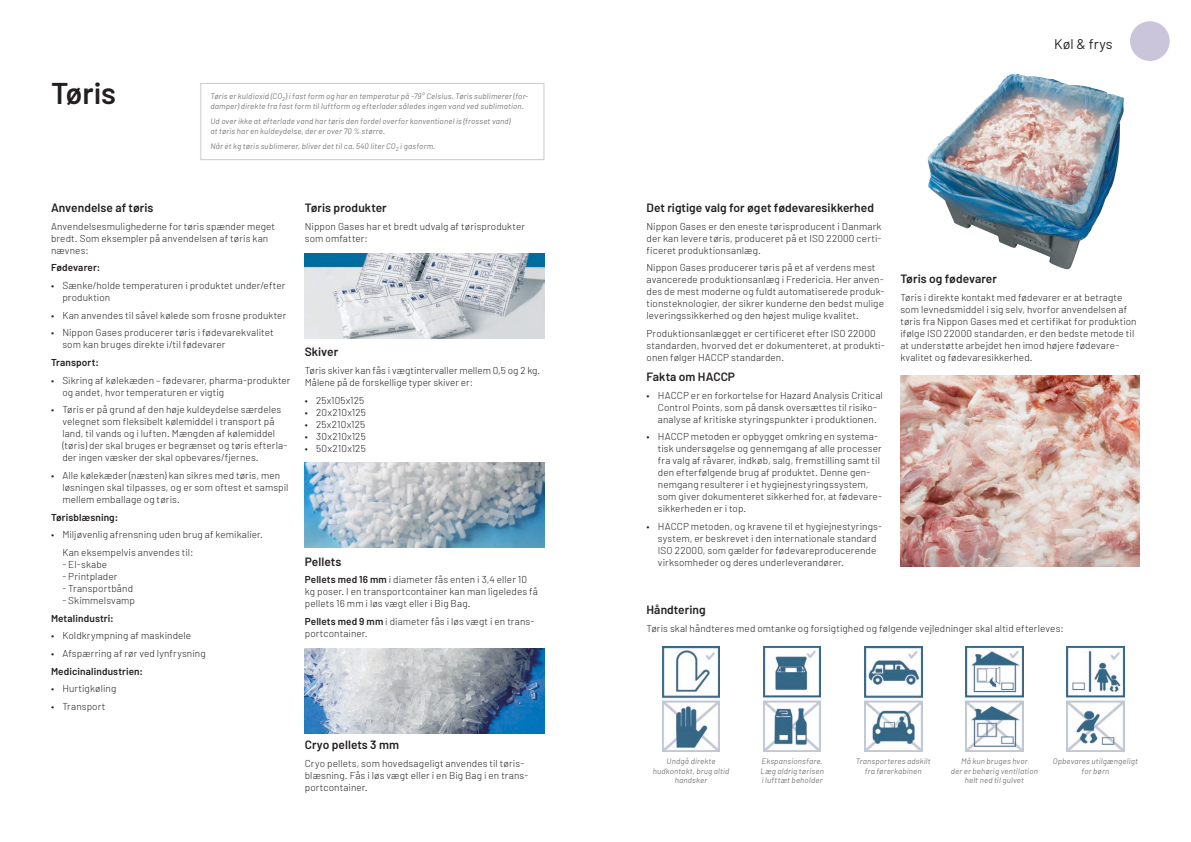
<style>
.page{position:relative;width:1191px;height:842px;background:#fff}
.page>*{position:absolute;margin:0;border:0;box-sizing:border-box;transform-origin:0 0}
.t1{font:600 30px "Barlow";letter-spacing:-.005em;color:#231f20}
.t2{font:14px "Barlow";letter-spacing:.005em;color:#231f20}
.t3{font:600 12px "Barlow";letter-spacing:.005em;color:#231f20}
.t4{font:300 10px/12px "Barlow";letter-spacing:.01em;color:#231f20}
.t5{font:600 10px "Barlow";letter-spacing:.015em;color:#231f20}
.t6{font:italic 8px/9.6px "Barlow";letter-spacing:.02em;color:#76777a;text-align:center}
.s1{font-weight:600}
</style>
<div class="page">
<div style="left:1130px;top:21px;width:39px;height:40px;background:#cbc5dc;border-radius:50%"></div>
<img style="left:305px;top:648px;width:239px;height:85px">
<img style="left:305px;top:254px;width:239px;height:85px">
<img style="left:305px;top:463px;width:239px;height:85px">
<div style="left:200px;top:83px;width:344px;height:77px;border:1px solid #cbc5dc"></div>
<img style="left:900px;top:375px;width:240px;height:191px">
<img style="left:927px;top:74px;width:197px;height:195px">
<img style="left:662px;top:646px;width:58px;height:105px">
<img style="left:763px;top:646px;width:58px;height:105px">
<img style="left:864px;top:646px;width:58px;height:105px">
<img style="left:965px;top:646px;width:58px;height:105px">
<img style="left:1066px;top:646px;width:58px;height:105px">
<h1 class="t1" style="left:51px;top:74px;width:67px">Tøris</h1>
<p class="t6" style="left:210px;top:91px;width:319px;text-align:left">Tøris er kuldioxid (CO<sub>2</sub>) i fast form og har en temperatur på -79° Celsius. Tøris sublimerer (for&shy;damper) direkte fra fast form til luftform og efterlader således ingen vand ved sublimation.</p>
<p class="t6" style="left:210px;top:116px;width:302px;text-align:left">Ud over ikke at efterlade vand har tøris den fordel overfor konventionel is (frosset vand) at tøris har en kuldeydelse, der er over 70 % større.</p>
<p class="t6" style="left:210px;top:141px;width:226px">Når ét kg tøris sublimerer, bliver det til ca. 540 liter CO<sub>2</sub> i gasform.</p>
<p class="t3" style="left:51px;top:200px;width:104px">Anvendelse af tøris</p>
<p class="t4" style="left:51px;top:220px;width:226px">Anvendelsesmulighederne for tøris spænder meget bredt. Som eksempler på anvendelsen af tøris kan nævnes:</p>
<p class="t5" style="left:51px;top:261px;width:51px">Fødevarer:</p>
<p class="t4" style="left:62px;top:279px;width:224px;text-indent:-11px">• Sænke/holde temperaturen i produktet under/efter produktion</p>
<p class="t4" style="left:51px;top:309px;width:237px">• Kan anvendes til såvel kølede som frosne produkter</p>
<p class="t4" style="left:62px;top:326px;width:213px;text-indent:-11px">• Nippon Gases producerer tøris i fødevarekvalitet som kan bruges direkte i/til fødevarer</p>
<p class="t5" style="left:51px;top:356px;width:49px">Transport:</p>
<p class="t4" style="left:62px;top:374px;width:230px;text-indent:-11px">• Sikring af kølekæden – fødevarer, pharma-produkter og andet, hvor temperaturen er vigtig</p>
<p class="t4" style="left:62px;top:403px;width:226px;text-indent:-11px">• Tøris er på grund af den høje kuldeydelse særdeles velegnet som fleksibelt kølemiddel i transport på land, til vands og i luften. Mængden af kølemiddel (tøris) der skal bruges er begrænset og tøris efterla&shy;der ingen væsker der skal opbevares/fjernes.</p>
<p class="t4" style="left:62px;top:469px;width:228px;text-indent:-11px">• Alle kølekæder (næsten) kan sikres med tøris, men løsningen skal tilpasses, og er som oftest et samspil mellem emballage og tøris.</p>
<p class="t5" style="left:51px;top:511px;width:69px">Tørisblæsning:</p>
<p class="t4" style="left:62px;top:526px;width:202px;line-height:17.7px;text-indent:-11px">• Miljøvenlig afrensning uden brug af kemikalier.<br>Kan eksempelvis anvendes til:</p>
<p class="t4" style="left:51px;top:558px;width:58px">- El-skabe</p>
<p class="t4" style="left:51px;top:570px;width:68px">- Printplader</p>
<p class="t4" style="left:51px;top:582px;width:84px">- Transportbånd</p>
<p class="t4" style="left:51px;top:594px;width:86px">- Skimmelsvamp</p>
<p class="t5" style="left:51px;top:612px;width:64px">Metalindustri:</p>
<p class="t4" style="left:51px;top:629px;width:142px">• Koldkrympning af maskindele</p>
<p class="t4" style="left:51px;top:647px;width:156px">• Afspærring af rør ved lynfrysning</p>
<p class="t5" style="left:51px;top:665px;width:94px">Medicinalindustrien:</p>
<p class="t4" style="left:51px;top:682px;width:67px">• Hurtigkøling</p>
<p class="t4" style="left:51px;top:700px;width:56px">• Transport</p>
<p class="t3" style="left:305px;top:200px;width:83px">Tøris produkter</p>
<p class="t4" style="left:305px;top:220px;width:222px">Nippon Gases har et bredt udvalg af tørisprodukter som omfatter:</p>
<p class="t3" style="left:305px;top:345px;width:35px">Skiver</p>
<p class="t4" style="left:305px;top:364px;width:237px">Tøris skiver kan fås i vægtintervaller mellem 0,5 og 2 kg.<br>Målene på de forskellige typer skiver er:</p>
<p class="t4" style="left:305px;top:394px;width:61px">• 25x105x125</p>
<p class="t4" style="left:305px;top:406px;width:63px">• 20x210x125</p>
<p class="t4" style="left:305px;top:418px;width:62px">• 25x210x125</p>
<p class="t4" style="left:305px;top:430px;width:62px">• 30x210x125</p>
<p class="t4" style="left:305px;top:442px;width:62px">• 50x210x125</p>
<p class="t3" style="left:305px;top:554px;width:38px">Pellets</p>
<p class="t4" style="left:305px;top:573px;width:235px"><span class="s1">Pellets med 16 mm</span> i diameter fås enten i 3,4 eller 10 kg poser. I en transportcontainer kan man ligeledes få pellets 16 mm i løs vægt eller i Big Bag.</p>
<p class="t4" style="left:305px;top:615px;width:231px"><span class="s1">Pellets med 9 mm</span> i diameter fås i løs vægt i en trans&shy;portcontainer.</p>
<p class="t3" style="left:305px;top:737px;width:96px">Cryo pellets 3 mm</p>
<p class="t4" style="left:305px;top:757px;width:225px">Cryo pellets, som hovedsageligt anvendes til tøris&shy;blæsning. Fås i løs vægt eller i en Big Bag i en trans&shy;portcontainer.</p>
<h2 class="t2" style="left:1054px;top:35px;width:60px">Køl &amp; frys</h2>
<p class="t3" style="left:646px;top:200px;width:229px">Det rigtige valg for øget fødevaresikkerhed</p>
<p class="t4" style="left:646px;top:220px;width:236px;text-align:justify">Nippon Gases er den eneste tørisproducent i Danmark der kan levere tøris, produceret på et ISO 22000 certi&shy;ficeret produktionsanlæg.</p>
<p class="t4" style="left:646px;top:261px;width:239px">Nippon Gases producerer tøris på et af verdens mest avancerede produktionsanlæg i Fredericia. Her anven&shy;des de mest moderne og fuldt automatiserede produk&shy;tionsteknologier, der sikrer kunderne den bedst mulige leveringssikkerhed og den højest mulige kvalitet.</p>
<p class="t4" style="left:646px;top:327px;width:240px">Produktionsanlægget er certificeret efter ISO 22000 standarden, hvorved det er dokumenteret, at produkti&shy;onen følger HACCP standarden.</p>
<p class="t3" style="left:646px;top:369px;width:90px">Fakta om HACCP</p>
<p class="t4" style="left:646px;top:389px;width:238px;text-align:center">• HACCP er en forkortelse for Hazard Analysis Critical<br>Control Points, som på dansk oversættes til risiko&shy;analyse af kritiske styringspunkter i produktionen.</p>
<p class="t4" style="left:658px;top:430px;width:225px;text-indent:-11px">• HACCP metoden er opbygget omkring en systema&shy;tisk undersøgelse og gennemgang af alle processer fra valg af råvarer, indkøb, salg, fremstilling samt til den efterfølgende brug af produktet. Denne gen&shy;nemgang resulterer i et hygiejnestyringssystem, som giver dokumenteret sikkerhed for, at fødevare&shy;sikkerheden er i top.</p>
<p class="t4" style="left:658px;top:520px;width:226px;text-indent:-11px">• HACCP metoden, og kravene til et hygiejnestyrings&shy;system, er beskrevet i den internationale standard ISO 22000, som gælder for fødevareproducerende virksomheder og deres underleverandører.</p>
<p class="t3" style="left:900px;top:272px;width:98px">Tøris og fødevarer</p>
<p class="t4" style="left:900px;top:291px;width:238px">Tøris i direkte kontakt med fødevarer er at betragte som levnedsmiddel i sig selv, hvorfor anvendelsen af tøris fra Nippon Gases med et certifikat for produktion ifølge ISO 22000 standarden, er den bedste metode til at understøtte arbejdet hen imod højere fødevare&shy;kvalitet og fødevaresikkerhed.</p>
<p class="t3" style="left:646px;top:602px;width:61px">Håndtering</p>
<p class="t4" style="left:646px;top:622px;width:419px">Tøris skal håndteres med omtanke og forsigtighed og følgende vejledninger skal altid efterleves:</p>
<p class="t6" style="left:652px;top:756px;width:78px">Undgå direkte hudkontakt, brug altid handsker</p>
<p class="t6" style="left:760px;top:756px;width:65px;text-align:left">Ekspansionsfare.<br>Læg aldrig tørisen i lufttæt beholder</p>
<p class="t6" style="left:855px;top:756px;width:77px">Transporteres adskilt fra førerkabinen</p>
<p class="t6" style="left:950px;top:756px;width:89px">Må kun bruges hvor<br>der er behørig ventilation helt ned til gulvet</p>
<p class="t6" style="left:1052px;top:756px;width:87px">Opbevares utilgængeligt for børn</p>
</div>
